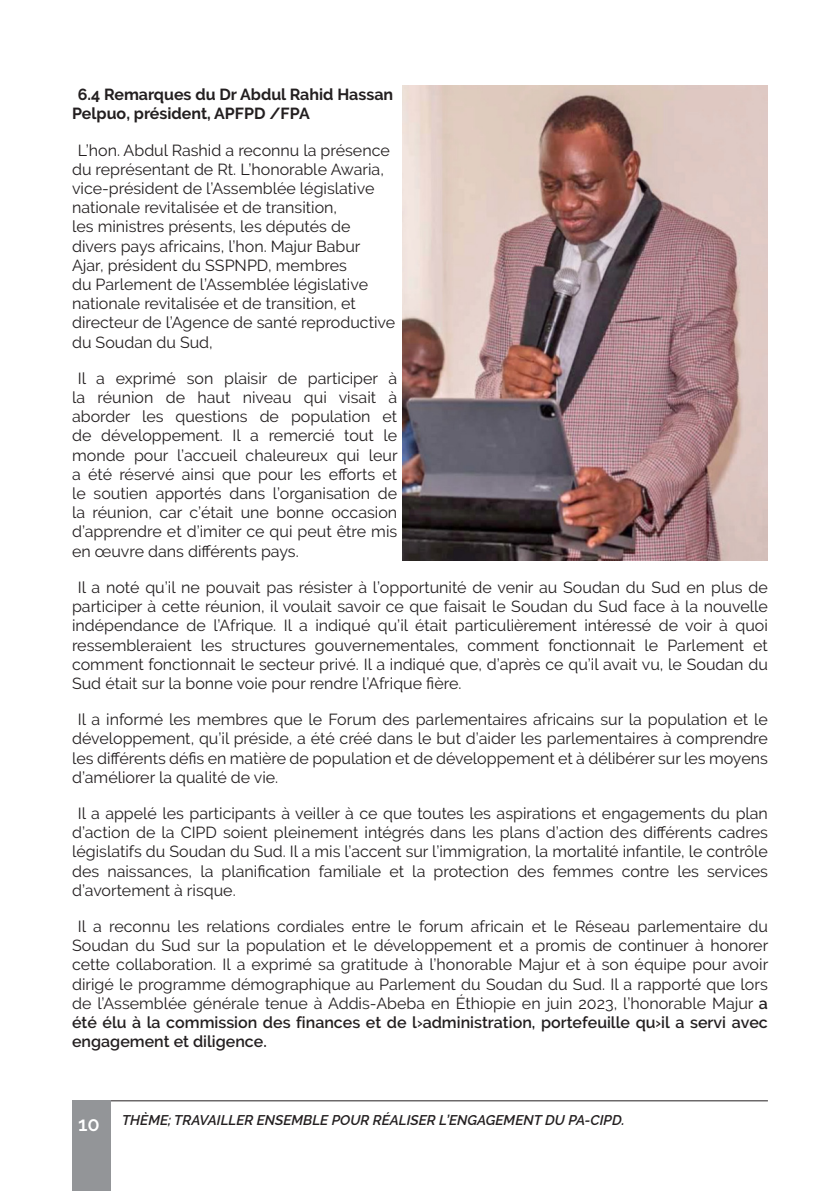
<style>
.page{position:relative;width:840px;height:1191px;background:#fff}
.page>*{position:absolute;margin:0;border:0;box-sizing:border-box;transform-origin:0 0}
.t1{font:16px/19.2px "Raleway";color:#231f20;text-align:justify}
.t2{font:700 16px/19.2px "Raleway";color:#231f20}
.t3{font:italic 600 14px "Raleway";color:#231f20}
.s1{font-weight:600}
.s2{font-style:normal;font-size:20px;color:#fff}
</style>
<div class="page">
<hr style="left:72px;top:1100px;width:695px;height:1px;background:#231f20">
<div style="left:72px;top:1100px;width:39px;height:91px;background:#939598"></div>
<img style="left:403px;top:85px;width:364px;height:475px">
<p class="t2" style="left:72px;top:85px;width:322px;text-indent:6px">6.4 Remarques du Dr Abdul Rahid Hassan<br>Pelpuo, président, APFPD /FPA</p>
<p class="t1" style="left:72px;top:140px;width:324px;text-align:left;text-indent:6px">L’hon. Abdul Rashid a reconnu la présence du représentant de Rt. L’honorable Awaria, vice-président de l’Assemblée législative nationale revitalisée et de transition,<br>les ministres présents, les députés de divers pays africains, l’hon. Majur Babur Ajar, président du SSPNPD, membres<br>du Parlement de l’Assemblée législative nationale revitalisée et de transition, et directeur de l’Agence de santé reproductive du Soudan du Sud,</p>
<p class="t1" style="left:72px;top:368px;width:327px;text-indent:6px">Il a exprimé son plaisir de participer à la réunion de haut niveau qui visait à aborder les questions de population et de développement. Il a remercié tout le monde pour l’accueil chaleureux qui leur a été réservé ainsi que pour les efforts et le soutien apportés dans l’organisation de la réunion, car c’était une bonne occasion d’apprendre et d’imiter ce qui peut être mis en œuvre dans différents pays.</p>
<p class="t1" style="left:72px;top:577px;width:697px;text-indent:6px">Il a noté qu’il ne pouvait pas résister à l’opportunité de venir au Soudan du Sud en plus de participer à cette réunion, il voulait savoir ce que faisait le Soudan du Sud face à la nouvelle indépendance de l’Afrique. Il a indiqué qu’il était particulièrement intéressé de voir à quoi ressembleraient les structures gouvernementales, comment fonctionnait le Parlement et comment fonctionnait le secteur privé. Il a indiqué que, d’après ce qu’il avait vu, le Soudan du Sud était sur la bonne voie pour rendre l’Afrique fière.</p>
<p class="t1" style="left:72px;top:710px;width:697px;text-indent:6px">Il a informé les membres que le Forum des parlementaires africains sur la population et le développement, qu’il préside, a été créé dans le but d’aider les parlementaires à comprendre les différents défis en matière de population et de développement et à délibérer sur les moyens d’améliorer la qualité de vie.</p>
<p class="t1" style="left:72px;top:803px;width:697px;text-indent:6px">Il a appelé les participants à veiller à ce que toutes les aspirations et engagements du plan d’action de la CIPD soient pleinement intégrés dans les plans d’action des différents cadres législatifs du Soudan du Sud. Il a mis l’accent sur l’immigration, la mortalité infantile, le contrôle des naissances, la planification familiale et la protection des femmes contre les services d’avortement à risque.</p>
<p class="t1" style="left:72px;top:916px;width:697px;text-indent:6px">Il a reconnu les relations cordiales entre le forum africain et le Réseau parlementaire du Soudan du Sud sur la population et le développement et a promis de continuer à honorer cette collaboration. Il a exprimé sa gratitude à l’honorable Majur et à son équipe pour avoir dirigé le programme démographique au Parlement du Soudan du Sud. Il a rapporté que lors de l’Assemblée générale tenue à Addis-Abeba en Éthiopie en juin 2023, l’honorable Majur <span class="s1">a été élu à la commission des finances et de l›administration, portefeuille qu›il a servi avec engagement et diligence.</span></p>
<p class="t3" style="left:78px;top:1112px;width:548px"><span class="s2">10</span> THÈME; TRAVAILLER ENSEMBLE POUR RÉALISER L’ENGAGEMENT DU PA-CIPD.</p>
</div>
